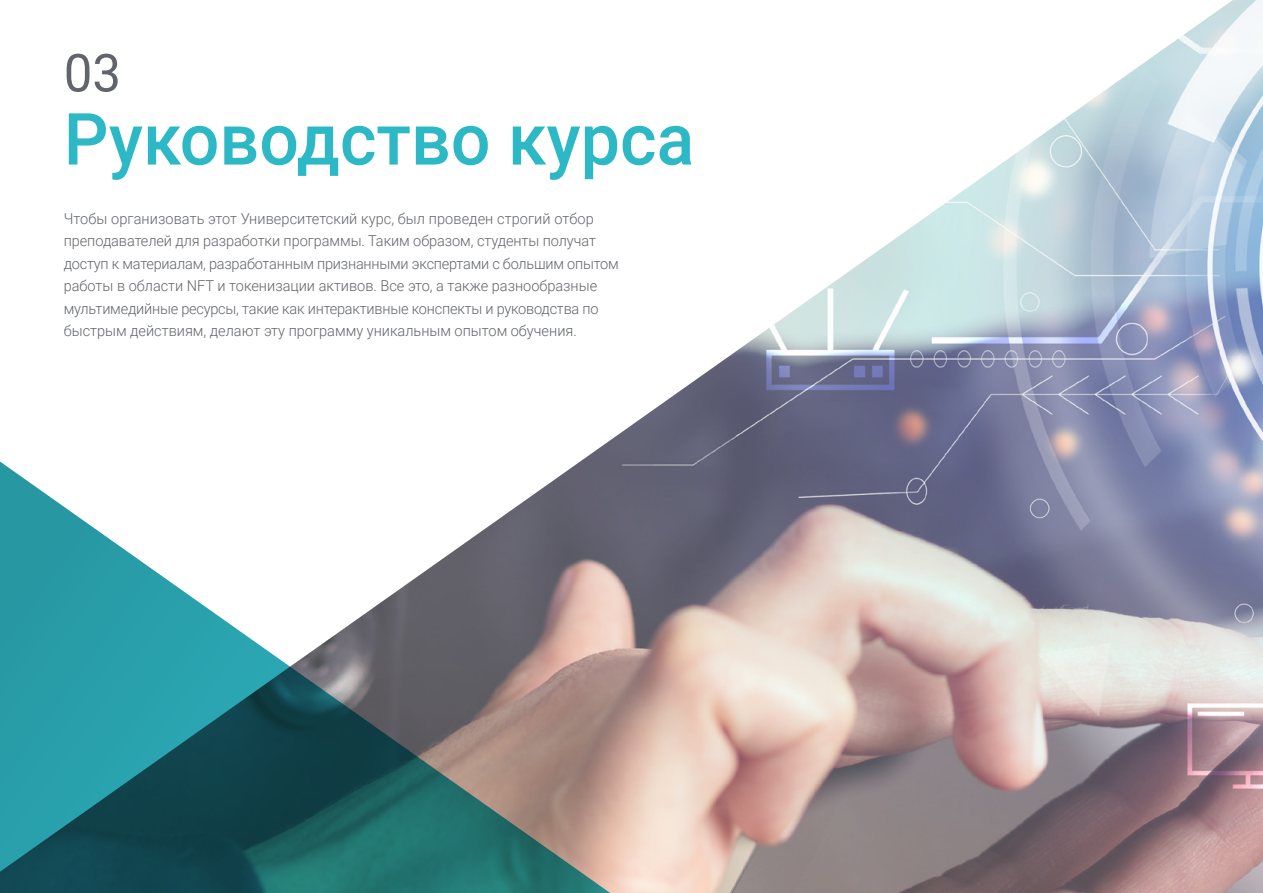
<style>
.page{position:relative;width:1263px;height:893px;background:#fff}
.page>*{position:absolute;margin:0;border:0;box-sizing:border-box;transform-origin:0 0}
.t1{font:500 72px "Roboto";color:#2db8c5}
.t2{font:52.5px "Roboto";color:#61646a}
.t3{font:300 15px/22.5px "Roboto";letter-spacing:-.005em;color:#61646a}
</style>
<div class="page">
<img style="left:602px;top:0;width:661px;height:893px">
<svg style="left:0;top:446px;width:640px;height:447px"></svg>
<h2 class="t2" style="left:64px;top:36px;width:59px">03</h2>
<h1 class="t1" style="left:64px;top:89px;width:632px">Руководство курса</h1>
<p class="t3" style="left:64px;top:207px;width:556px">Чтобы организовать этот Университетский курс, был проведен строгий отбор преподавателей для разработки программы. Таким образом, студенты получат доступ к материалам, разработанным признанными экспертами с большим опытом работы в области NFT и токенизации активов. Все это, а также разнообразные мультимедийные ресурсы, такие как интерактивные конспекты и руководства по быстрым действиям, делают эту программу уникальным опытом обучения.</p>
</div>
